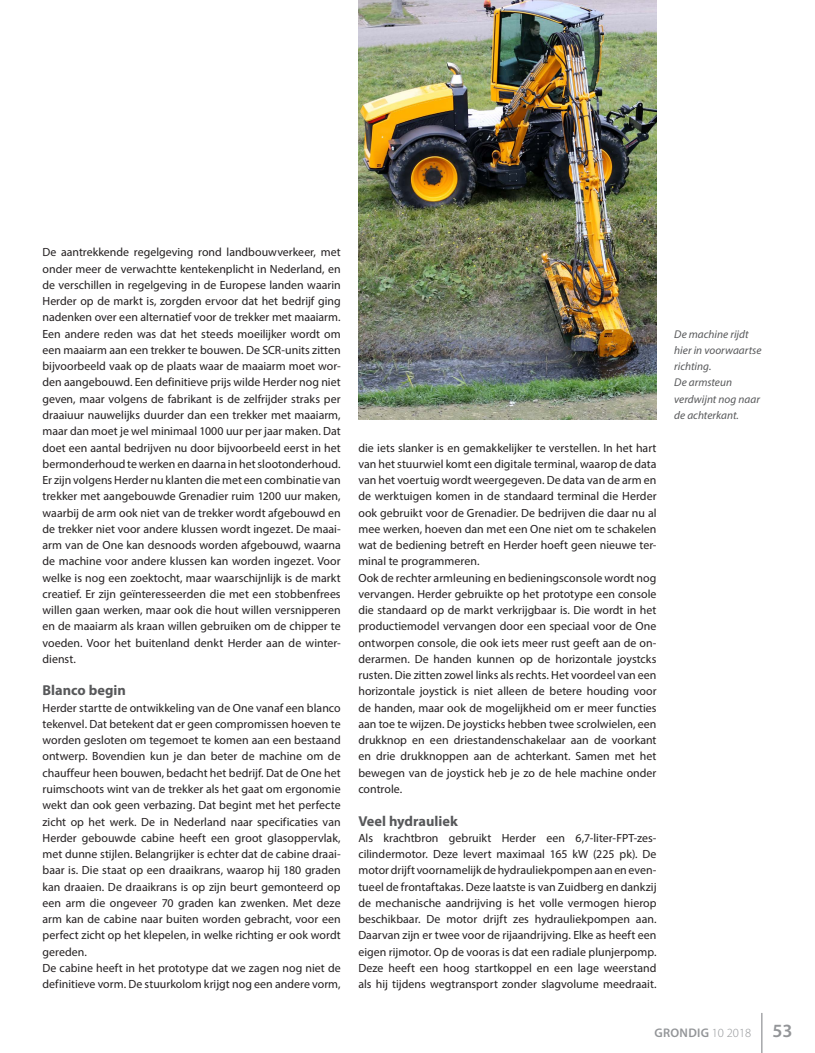
<style>
.page{position:relative;width:815px;height:1053px;background:#fff}
.page>*{position:absolute;margin:0;border:0;box-sizing:border-box;transform-origin:0 0}
.t1{font:600 18.75px "Myriad Pro";color:#939598}
.Kopje{font:700 14.38px "Myriad Pro";color:#57585a}
.t2{font:600 12.5px "Myriad Pro";letter-spacing:.02em;color:#939598}
.Platte_tekst{font:11.88px/16.2px "Myriad Pro";letter-spacing:.005em;color:#231f20;text-align:justify}
.Bijschrift{font:italic 11.25px/16.2px "Myriad Pro";color:#57585a}
.s1{font-weight:300}
</style>
<div class="page">
<hr style="left:761px;top:1012px;width:1px;height:40px;background:#939598">
<img style="left:358px;top:0;width:299px;height:419px">
<p class="Platte_tekst" style="left:43px;top:244px;width:300px">De aantrekkende regelgeving rond landbouwverkeer, met onder meer de verwachtte kentekenplicht in Nederland, en de verschillen in regelgeving in de Europese landen waarin Herder op de markt is, zorgden ervoor dat het bedrijf ging nadenken over een alternatief voor de trekker met maaiarm.<br>Een andere reden was dat het steeds moeilijker wordt om een maaiarm aan een trekker te bouwen. De SCR-units zitten bijvoorbeeld vaak op de plaats waar de maaiarm moet wor&shy;den aangebouwd. Een definitieve prijs wilde Herder nog niet geven, maar volgens de fabrikant is de zelfrijder straks per draaiuur nauwelijks duurder dan een trekker met maaiarm, maar dan moet je wel minimaal 1000 uur per jaar maken. Dat doet een aantal bedrijven nu door bijvoorbeeld eerst in het bermonderhoud te werken en daarna in het slootonderhoud.</p>
<p class="Platte_tekst" style="left:43px;top:471px;width:300px">Er zijn volgens Herder nu klanten die met een combinatie van trekker met aangebouwde Grenadier ruim 1200 uur maken, waarbij de arm ook niet van de trekker wordt afgebouwd en de trekker niet voor andere klussen wordt ingezet. De maai&shy;arm van de One kan desnoods worden afgebouwd, waarna de machine voor andere klussen kan worden ingezet. Voor welke is nog een zoektocht, maar waarschijnlijk is de markt creatief. Er zijn geïnteresseerden die met een stobbenfrees willen gaan werken, maar ook die hout willen versnipperen en de maaiarm als kraan willen gebruiken om de chipper te voeden. Voor het buitenland denkt Herder aan de winter&shy;dienst.</p>
<p class="Kopje" style="left:43px;top:681px;width:85px">Blanco begin</p>
<p class="Platte_tekst" style="left:43px;top:699px;width:300px">Herder startte de ontwikkeling van de One vanaf een blanco tekenvel. Dat betekent dat er geen compromissen hoeven te worden gesloten om tegemoet te komen aan een bestaand ontwerp. Bovendien kun je dan beter de machine om de chauffeur heen bouwen, bedacht het bedrijf. Dat de One het ruimschoots wint van de trekker als het gaat om ergonomie wekt dan ook geen verbazing. Dat begint met het perfecte zicht op het werk. De in Nederland naar specificaties van Herder gebouwde cabine heeft een groot glasoppervlak, met dunne stijlen. Belangrijker is echter dat de cabine draai&shy;baar is. Die staat op een draaikrans, waarop hij 180 graden kan draaien. De draaikrans is op zijn beurt gemonteerd op een arm die ongeveer 70 graden kan zwenken. Met deze arm kan de cabine naar buiten worden gebracht, voor een perfect zicht op het klepelen, in welke richting er ook wordt gereden.</p>
<p class="Platte_tekst" style="left:43px;top:959px;width:300px">De cabine heeft in het prototype dat we zagen nog niet de definitieve vorm. De stuurkolom krijgt nog een andere vorm,</p>
<p class="Platte_tekst" style="left:358px;top:439px;width:300px">die iets slanker is en gemakkelijker te verstellen. In het hart van het stuurwiel komt een digitale terminal, waarop de data van het voertuig wordt weergegeven. De data van de arm en de werktuigen komen in de standaard terminal die Herder ook gebruikt voor de Grenadier. De bedrijven die daar nu al mee werken, hoeven dan met een One niet om te schakelen wat de bediening betreft en Herder hoeft geen nieuwe ter&shy;minal te programmeren.</p>
<p class="Platte_tekst" style="left:358px;top:569px;width:300px">Ook de rechter armleuning en bedieningsconsole wordt nog vervangen. Herder gebruikte op het prototype een console die standaard op de markt verkrijgbaar is. Die wordt in het productiemodel vervangen door een speciaal voor de One ontworpen console, die ook iets meer rust geeft aan de on&shy;derarmen. De handen kunnen op de horizontale joystcks rusten. Die zitten zowel links als rechts. Het voordeel van een horizontale joystick is niet alleen de betere houding voor de handen, maar ook de mogelijkheid om er meer functies aan toe te wijzen. De joysticks hebben twee scrolwielen, een drukknop en een driestandenschakelaar aan de voorkant en drie drukknoppen aan de achterkant. Samen met het bewegen van de joystick heb je zo de hele machine onder controle.</p>
<p class="Kopje" style="left:358px;top:811px;width:101px">Veel hydrauliek</p>
<p class="Platte_tekst" style="left:358px;top:829px;width:300px">Als krachtbron gebruikt Herder een 6,7-liter-FPT-zes&shy;cilindermotor. Deze levert maximaal 165 kW (225 pk). De motor drijft voornamelijk de hydrauliekpompen aan en even&shy;tueel de frontaftakas. Deze laatste is van Zuidberg en dankzij de mechanische aandrijving is het volle vermogen hierop beschikbaar. De motor drijft zes hydrauliekpompen aan.<br>Daarvan zijn er twee voor de rijaandrijving. Elke as heeft een eigen rijmotor. Op de vooras is dat een radiale plunjerpomp.<br>Deze heeft een hoog startkoppel en een lage weerstand als hij tijdens wegtransport zonder slagvolume meedraait.</p>
<p class="Bijschrift" style="left:674px;top:325px;width:89px">De machine rijdt hier in voorwaartse richting.<br>De armsteun verdwijnt nog naar de achterkant.</p>
<p class="t2" style="left:655px;top:1024px;width:98px">GRONDIG <span class="s1">10 2018</span></p>
<p class="t1" style="left:772px;top:1018px;width:22px">53</p>
</div>
